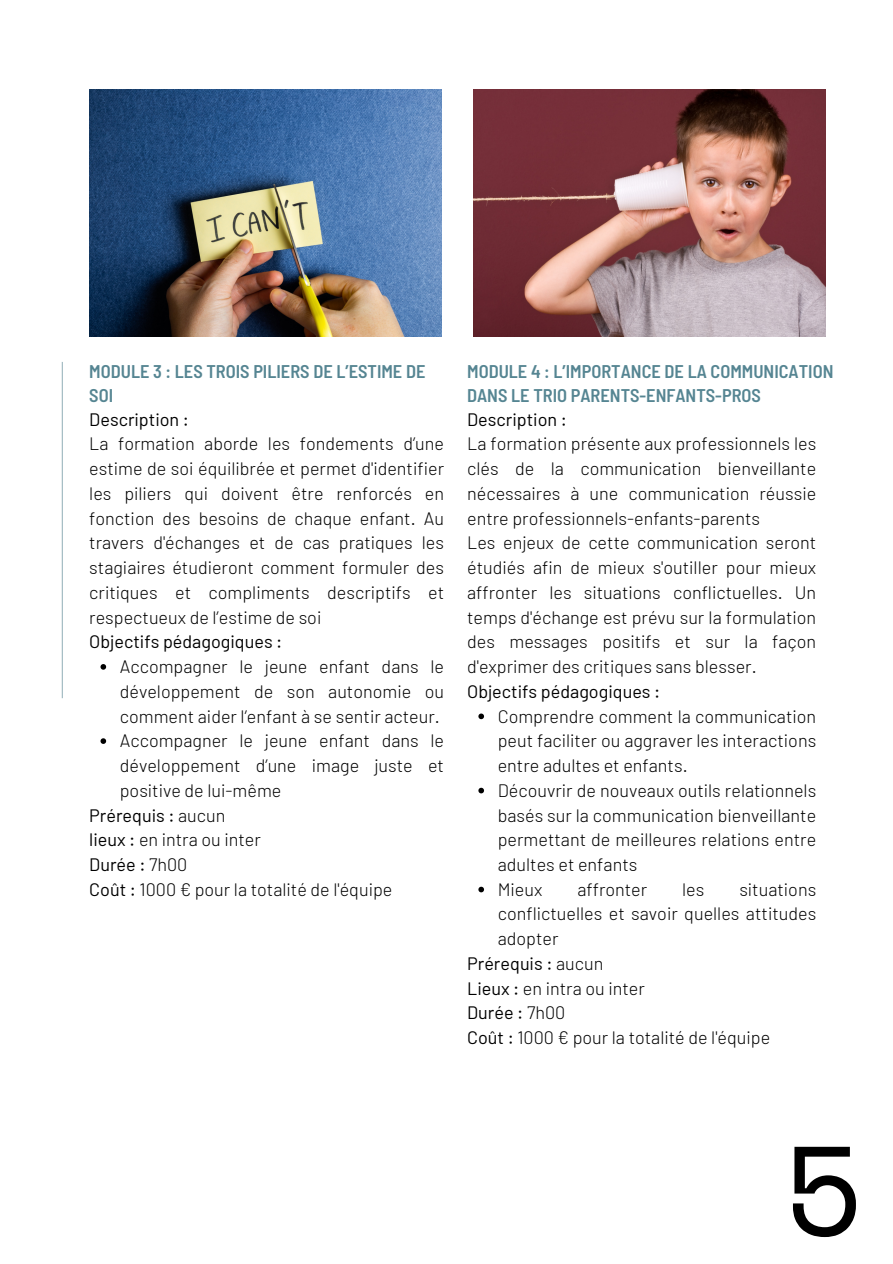
<style>
.page{position:relative;width:893px;height:1264px;background:#fff}
.page>*{position:absolute;margin:0;border:0;box-sizing:border-box;transform-origin:0 0}
.t1{font:126.3px "Space Mono";color:#000}
.t2{font:600 semi-condensed 18.3px/24.8px "Barlow";color:#558592}
.t3{font:300 18px/24.8px "Barlow";color:#000;text-align:justify}
.t4{font:18px "Barlow";color:#000}
.s1{font-weight:300}
.s2{font-weight:400}
</style>
<div class="page">
<hr style="left:62px;top:362px;width:1px;height:336px;background:#9db7be">
<svg style="left:100px;top:664px;width:6px;height:5px"></svg>
<svg style="left:100px;top:738px;width:6px;height:6px"></svg>
<svg style="left:478px;top:713px;width:6px;height:6px"></svg>
<svg style="left:478px;top:787px;width:6px;height:6px"></svg>
<svg style="left:478px;top:886px;width:6px;height:6px"></svg>
<img style="left:89px;top:89px;width:352px;height:248px">
<img style="left:473px;top:89px;width:352px;height:248px">
<p class="t2" style="left:89px;top:358px;width:338px">MODULE 3 : LES TROIS PILIERS DE L’ESTIME DE<br>SOI</p>
<p class="t2" style="left:467px;top:358px;width:368px">MODULE 4 : L’IMPORTANCE DE LA COMMUNICATION<br>DANS LE TRIO PARENTS-ENFANTS-PROS</p>
<p class="t4" style="left:89px;top:407px;width:101px">Description :</p>
<p class="t3" style="left:89px;top:431px;width:356px">La formation aborde les fondements d’une estime de soi équilibrée et permet d'identifier les piliers qui doivent être renforcés en fonction des besoins de chaque enfant. Au travers d'échanges et de cas pratiques les stagiaires étudieront comment formuler des critiques et compliments descriptifs et respectueux de l’estime de soi</p>
<p class="t4" style="left:89px;top:630px;width:195px">Objectifs pédagogiques :</p>
<p class="t3" style="left:120px;top:653px;width:326px">Accompagner le jeune enfant dans le développement de son autonomie ou comment aider l’enfant à se sentir acteur.</p>
<p class="t3" style="left:120px;top:727px;width:326px">Accompagner le jeune enfant dans le développement d’une image juste et positive de lui-même</p>
<p class="t4" style="left:89px;top:803px;width:138px">Prérequis : <span class="s1">aucun</span></p>
<p class="t3" style="left:89px;top:826px;width:173px"><span class="s2">lieux :</span> en intra ou inter</p>
<p class="t4" style="left:89px;top:853px;width:100px">Durée : <span class="s1">7h00</span></p>
<p class="t3" style="left:89px;top:876px;width:304px"><span class="s2">Coût :</span> 1000 € pour la totalité de l'équipe</p>
<p class="t4" style="left:467px;top:407px;width:101px">Description :</p>
<p class="t3" style="left:467px;top:431px;width:350px">La formation présente aux professionnels les clés de la communication bienveillante nécessaires à une communication réussie entre professionnels-enfants-parents</p>
<p class="t3" style="left:467px;top:530px;width:350px">Les enjeux de cette communication seront étudiés afin de mieux s'outiller pour mieux affronter les situations conflictuelles. Un temps d'échange est prévu sur la formulation des messages positifs et sur la façon d'exprimer des critiques sans blesser.</p>
<p class="t4" style="left:467px;top:679px;width:195px">Objectifs pédagogiques :</p>
<p class="t3" style="left:497px;top:703px;width:320px">Comprendre comment la communication peut faciliter ou aggraver les interactions entre adultes et enfants.</p>
<p class="t3" style="left:497px;top:777px;width:320px">Découvrir de nouveaux outils relationnels basés sur la communication bienveillante permettant de meilleures relations entre adultes et enfants</p>
<p class="t3" style="left:497px;top:876px;width:46px">Mieux</p>
<p class="t3" style="left:577px;top:876px;width:71px">affronter</p>
<p class="t3" style="left:682px;top:876px;width:24px">les</p>
<p class="t3" style="left:497px;top:876px;width:320px;text-indent:241px">situations conflictuelles et savoir quelles attitudes adopter</p>
<p class="t4" style="left:467px;top:951px;width:138px">Prérequis : <span class="s1">aucun</span></p>
<p class="t3" style="left:467px;top:975px;width:179px"><span class="s2">Lieux :</span> en intra ou inter</p>
<p class="t4" style="left:467px;top:1001px;width:100px">Durée : <span class="s1">7h00</span></p>
<p class="t3" style="left:467px;top:1024px;width:304px"><span class="s2">Coût :</span> 1000 € pour la totalité de l'équipe</p>
<p class="t1" style="left:784px;top:1093px;width:79px">5</p>
</div>
